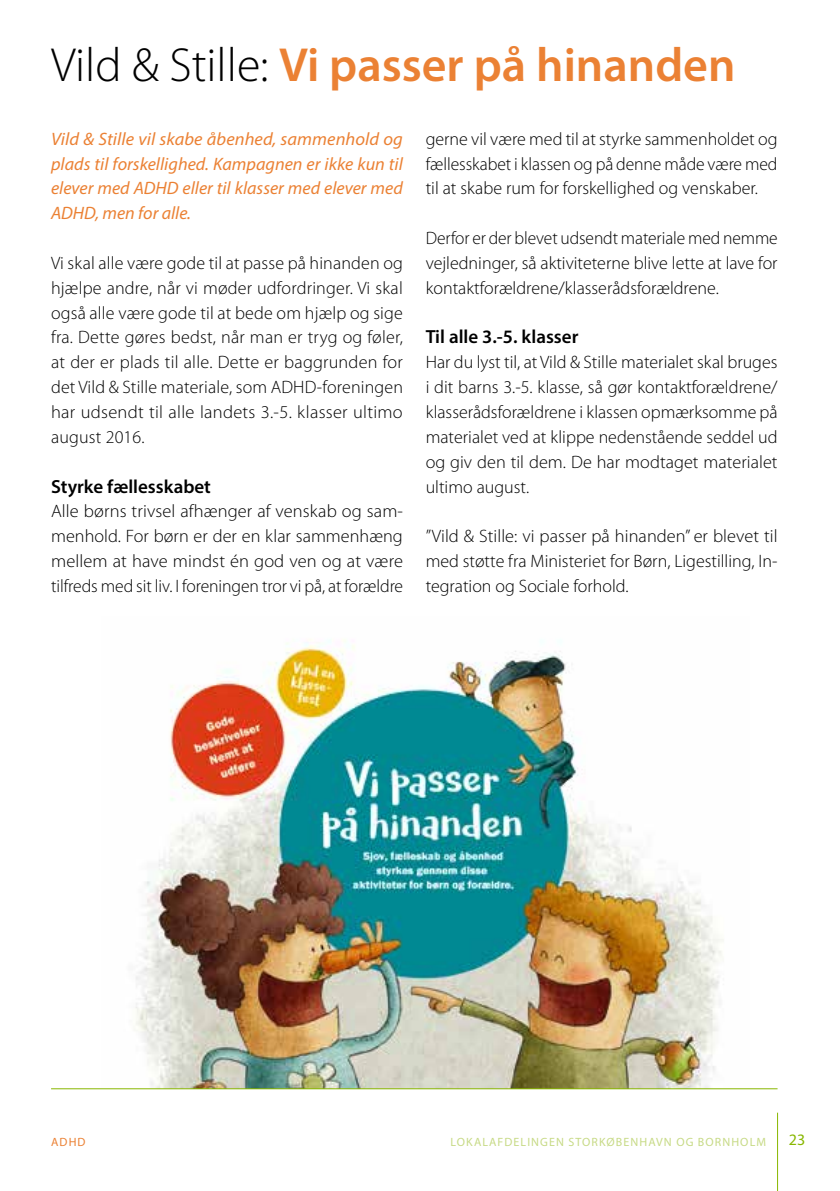
<style>
.page{position:relative;width:840px;height:1191px;background:#fff}
.page>*{position:absolute;margin:0;border:0;box-sizing:border-box;transform-origin:0 0}
.t1{font:600 48px "Myriad Pro";color:#eb8134}
.t2{font:600 19px "Myriad Pro";color:#000}
.t3{font:300 18px/24.8px "Myriad Pro";color:#000;text-align:justify}
.t4{font:italic 18px/24.8px "Myriad Pro";color:#eb8134;text-align:justify}
.t5{font:16px "Myriad Pro";color:#88b700}
.t6{font:12px "Myriad Pro";letter-spacing:.09em;color:#c7da86}
.t7{font:12px "Myriad Pro";color:#eb8134}
.s1{font-weight:300;color:#000}
</style>
<div class="page">
<hr style="left:776px;top:1112px;width:1px;height:79px;background:#88b700">
<img style="left:135px;top:639px;width:589px;height:449px">
<hr style="left:51px;top:1088px;width:726px;height:1px;background:#88b700">
<h1 class="t1" style="left:51px;top:35px;width:685px"><span class="s1">Vild &amp; Stille:</span> Vi passer på hinanden</h1>
<p class="t4" style="left:51px;top:126px;width:353px">Vild &amp; Stille vil skabe åbenhed, sammenhold og plads til forskellighed. Kampagnen er ikke kun til elever med ADHD eller til klasser med elever med ADHD, men for alle.</p>
<p class="t3" style="left:51px;top:251px;width:353px">Vi skal alle være gode til at passe på hinanden og hjælpe andre, når vi møder udfordringer. Vi skal også alle være gode til at bede om hjælp og sige fra. Dette gøres bedst, når man er tryg og føler, at der er plads til alle. Dette er baggrunden for det Vild &amp; Stille materiale, som ADHD-foreningen har udsendt til alle landets 3.-5. klasser ultimo august 2016.</p>
<p class="t2" style="left:51px;top:474px;width:161px">Styrke fællesskabet</p>
<p class="t3" style="left:51px;top:499px;width:353px">Alle børns trivsel afhænger af venskab og sam&shy;menhold. For børn er der en klar sammenhæng mellem at have mindst én god ven og at være tilfreds med sit liv. I foreningen tror vi på, at forældre</p>
<p class="t3" style="left:425px;top:127px;width:353px">gerne vil være med til at styrke sammenholdet og fællesskabet i klassen og på denne måde være med til at skabe rum for forskellighed og venskaber.</p>
<p class="t3" style="left:425px;top:226px;width:353px">Derfor er der blevet udsendt materiale med nemme vejledninger, så aktiviteterne blive lette at lave for kontaktforældrene/klasserådsforældrene.</p>
<p class="t2" style="left:425px;top:325px;width:154px">Til alle 3.-5. klasser</p>
<p class="t3" style="left:425px;top:350px;width:353px">Har du lyst til, at Vild &amp; Stille materialet skal bruges i dit barns 3.-5. klasse, så gør kontaktforældrene/ klasserådsforældrene i klassen opmærksomme på materialet ved at klippe nedenstående seddel ud og giv den til dem. De har modtaget materialet ultimo august.</p>
<p class="t3" style="left:425px;top:524px;width:353px">”Vild &amp; Stille: vi passer på hinanden” er blevet til med støtte fra Ministeriet for Børn, Ligestilling, In&shy;tegration og Sociale forhold.</p>
<p class="t7" style="left:51px;top:1134px;width:36px">ADHD</p>
<p class="t6" style="left:450px;top:1134px;width:317px">LOKALAFDELINGEN STORKØBENHAVN OG BORNHOLM</p>
<p class="t5" style="left:788px;top:1130px;width:18px">23</p>
</div>
